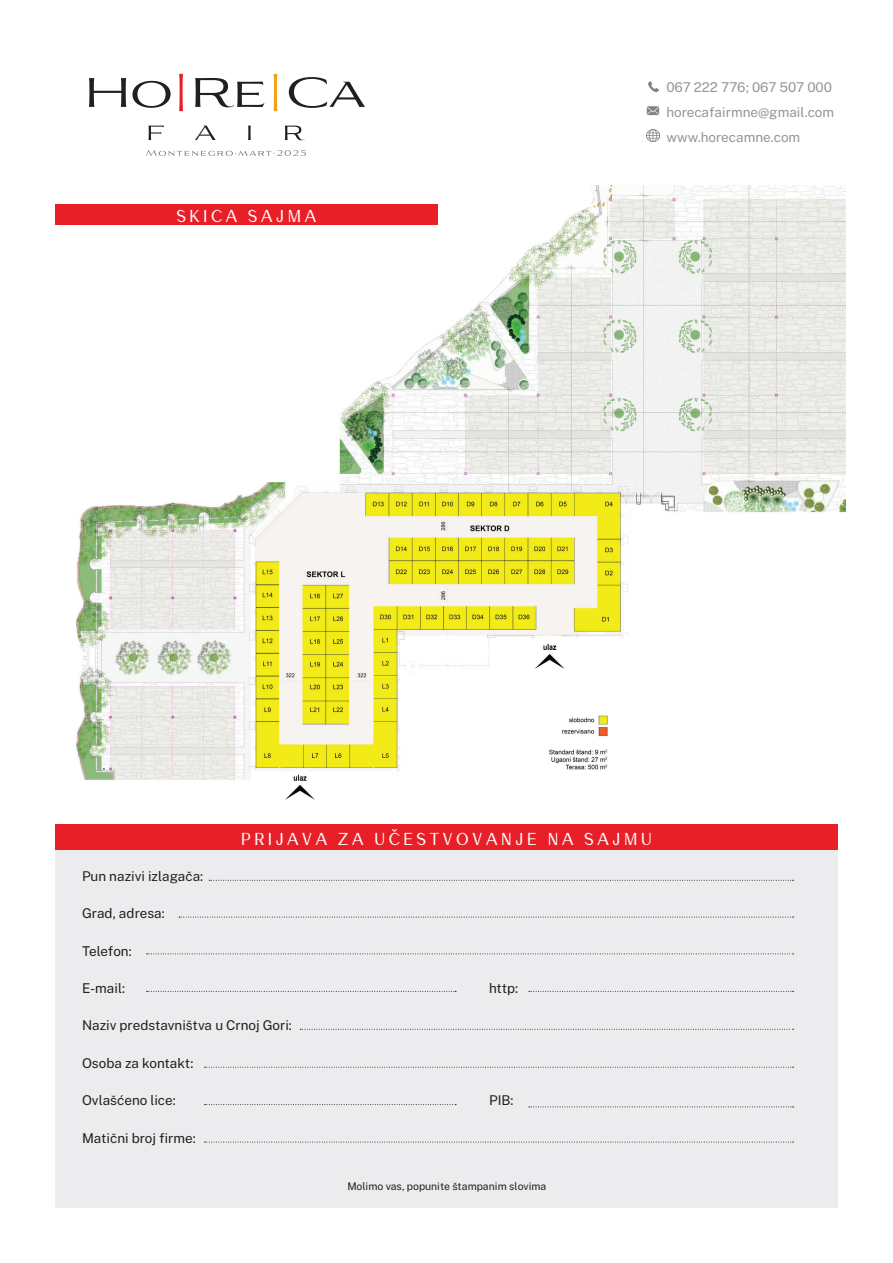
<style>
.page{position:relative;width:893px;height:1263px;background:#fff}
.page>*{position:absolute;margin:0;border:0;box-sizing:border-box;transform-origin:0 0}
.t1{font:16.5px "Rockley";letter-spacing:.2em;color:#fff}
.t2{font:13.5px "Public Sans";color:#231f20}
.t3{font:13.5px/24.8px "Public Sans";color:#939598}
.t4{font:10.5px "Public Sans";color:#231f20}
</style>
<div class="page">
<svg style="left:146px;top:150px;width:160px;height:6px"></svg>
<svg style="left:149px;top:126px;width:15px;height:14px"></svg>
<svg style="left:195px;top:126px;width:21px;height:14px"></svg>
<svg style="left:248px;top:126px;width:3px;height:14px"></svg>
<svg style="left:285px;top:126px;width:20px;height:14px"></svg>
<svg style="left:89px;top:78px;width:37px;height:29px"></svg>
<svg style="left:132px;top:81px;width:39px;height:27px"></svg>
<svg style="left:195px;top:78px;width:69px;height:29px"></svg>
<svg style="left:289px;top:77px;width:76px;height:31px"></svg>
<svg style="left:179px;top:74px;width:4px;height:37px"></svg>
<svg style="left:274px;top:74px;width:3px;height:37px"></svg>
<svg style="left:648px;top:81px;width:11px;height:11px"></svg>
<svg style="left:647px;top:106px;width:12px;height:9px"></svg>
<svg style="left:647px;top:129px;width:12px;height:13px"></svg>
<img style="left:55px;top:185px;width:791px;height:615px">
<div style="left:55px;top:204px;width:382px;height:20px;background:#e91f27"></div>
<div style="left:55px;top:824px;width:783px;height:26px;background:#e91f27"></div>
<div style="left:55px;top:850px;width:783px;height:358px;background:#ececee"></div>
<svg style="left:209px;top:880px;width:585px;height:1px"></svg>
<svg style="left:179px;top:917px;width:615px;height:1px"></svg>
<svg style="left:147px;top:953px;width:647px;height:1px"></svg>
<svg style="left:300px;top:1029px;width:494px;height:1px"></svg>
<svg style="left:204px;top:1067px;width:590px;height:1px"></svg>
<svg style="left:204px;top:1104px;width:252px;height:1px"></svg>
<svg style="left:204px;top:1142px;width:590px;height:1px"></svg>
<svg style="left:147px;top:991px;width:309px;height:1px"></svg>
<svg style="left:529px;top:991px;width:265px;height:1px"></svg>
<svg style="left:529px;top:1106px;width:265px;height:1px"></svg>
<p class="t1" style="left:176px;top:206px;width:141px">SKICA SAJMA</p>
<p class="t3" style="left:666px;top:74px;width:169px">067 222 776; 067 507 000 horecafairmne@gmail.com www.horecamne.com</p>
<p class="t1" style="left:241px;top:829px;width:412px">PRIJAVA ZA UČESTVOVANJE NA SAJMU</p>
<p class="t2" style="left:82px;top:866px;width:123px">Pun nazivi izlagača:</p>
<p class="t2" style="left:82px;top:903px;width:84px">Grad, adresa:</p>
<p class="t2" style="left:82px;top:941px;width:51px">Telefon:</p>
<p class="t2" style="left:82px;top:978px;width:45px">E-mail:</p>
<p class="t2" style="left:82px;top:1016px;width:211px">Naziv predstavništva u Crnoj Gori:</p>
<p class="t2" style="left:82px;top:1053px;width:113px">Osoba za kontakt:</p>
<p class="t2" style="left:82px;top:1091px;width:95px">Ovlašćeno lice:</p>
<p class="t2" style="left:82px;top:1128px;width:115px">Matični broj firme:</p>
<p class="t2" style="left:489px;top:978px;width:31px">http:</p>
<p class="t2" style="left:489px;top:1091px;width:26px">PIB:</p>
<p class="t4" style="left:347px;top:1178px;width:201px">Molimo vas, popunite štampanim slovima</p>
</div>
